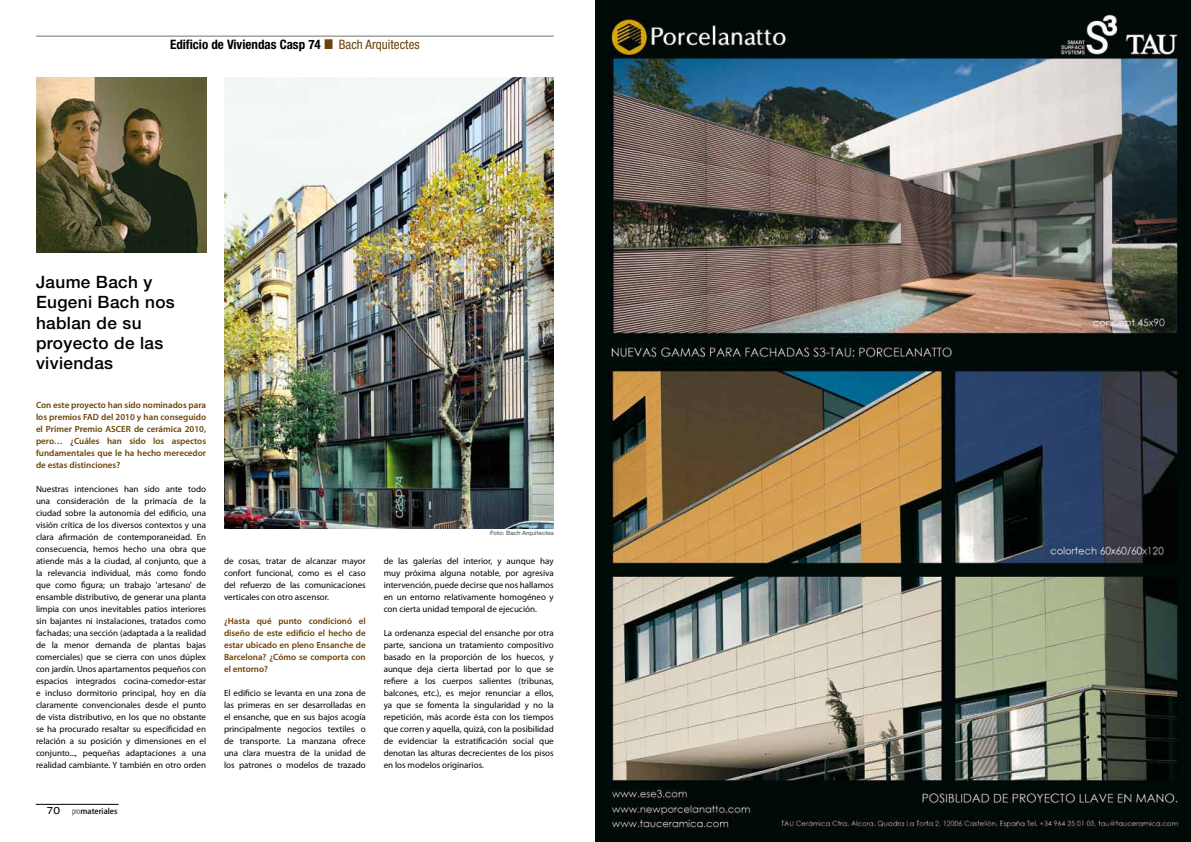
<style>
.page{position:relative;width:1191px;height:842px;background:#fff}
.page>*{position:absolute;margin:0;border:0;box-sizing:border-box;transform-origin:0 0}
.t1{font:500 17px/20.4px "Helvetica Neue";letter-spacing:.02em;color:#000}
.t2{font:700 condensed 13px "Helvetica Neue";color:#000}
.t3{font:9px/12px "Myriad Pro";color:#000;text-align:justify}
.t4{font:600 9px/12px "Myriad Pro";color:#6b4307;text-align:justify}
.t5{font:500 7.8px "Koz Go Std";color:#000}
.t6{font:500 6px "Helvetica Neue";color:#646567}
.s1{font-family:"Arial Narrow";font-weight:400;font-stretch:normal;font-size:21px;color:#6b4307}
.s2{font-weight:400;color:#6b4307}
.s3{font-family:"Helvetica Neue";font-weight:400;font-stretch:expanded;font-size:10px}
.s4{font-family:"Myriad Pro";font-weight:300;font-stretch:condensed;font-size:9.1px}
</style>
<div class="page">
<hr style="left:36px;top:804px;width:82px;height:1px;background:#000">
<img style="left:36px;top:78px;width:170px;height:174px">
<img style="left:224px;top:78px;width:330px;height:450px">
<hr style="left:36px;top:36px;width:518px;height:1px;background:#707172">
<img style="left:595px;top:0;width:596px;height:842px">
<h2 class="t2" style="left:170px;top:37px;width:251px">Edificio de Viviendas Casp 74 <span class="s1">■</span> <span class="s2">Bach Arquitectes</span></h2>
<h1 class="t1" style="left:36px;top:271px;width:140px">Jaume Bach y<br>Eugeni Bach nos hablan de su proyecto de las viviendas</h1>
<p class="t4" style="left:36px;top:399px;width:172px">Con este proyecto han sido nominados para los premios FAD del 2010 y han conseguido el Primer Premio ASCER de cerámica 2010, pero… ¿Cuáles han sido los aspectos fundamentales que le ha hecho merecedor de estas distinciones?</p>
<p class="t3" style="left:36px;top:483px;width:172px">Nuestras intenciones han sido ante todo una consideración de la primacía de la ciudad sobre la autonomía del edificio, una visión crítica de los diversos contextos y una clara afirmación de contemporaneidad. En consecuencia, hemos hecho una obra que atiende más a la ciudad, al conjunto, que a la relevancia individual, más como fondo que como figura; un trabajo 'artesano' de ensamble distributivo, de generar una planta limpia con unos inevitables patios interiores sin bajantes ni instalaciones, tratados como fachadas; una sección (adaptada a la realidad de la menor demanda de plantas bajas comerciales) que se cierra con unos dúplex con jardín. Unos apartamentos pequeños con espacios integrados cocina-comedor-estar e incluso dormitorio principal, hoy en día claramente convencionales desde el punto de vista distributivo, en los que no obstante se ha procurado resaltar su especificidad en relación a su posición y dimensiones en el conjunto..., pequeñas adaptaciones a una realidad cambiante. Y también en otro orden</p>
<p class="t5" style="left:47px;top:806px;width:72px"><span class="s3">70</span> <span class="s4">pro</span>materiales</p>
<p class="t3" style="left:224px;top:555px;width:143px">de cosas, tratar de alcanzar mayor confort funcional, como es el caso del refuerzo de las comunicaciones verticales con otro ascensor.</p>
<p class="t4" style="left:224px;top:615px;width:143px">¿Hasta qué punto condicionó el diseño de este edificio el hecho de estar ubicado en pleno Ensanche de Barcelona? ¿Cómo se comporta con el entorno?</p>
<p class="t3" style="left:224px;top:687px;width:143px">El edificio se levanta en una zona de las primeras en ser desarrolladas en el ensanche, que en sus bajos acogía principalmente negocios textiles o de transporte. La manzana ofrece una clara muestra de la unidad de los patrones o modelos de trazado</p>
<p class="t6" style="left:490px;top:530px;width:65px">Foto: Bach Arquitectes</p>
<p class="t3" style="left:384px;top:555px;width:172px">de las galerías del interior, y aunque hay muy próxima alguna notable, por agresiva intervención, puede decirse que nos hallamos en un entorno relativamente homogéneo y con cierta unidad temporal de ejecución.</p>
<p class="t3" style="left:384px;top:627px;width:172px">La ordenanza especial del ensanche por otra parte, sanciona un tratamiento compositivo basado en la proporción de los huecos, y aunque deja cierta libertad por lo que se refiere a los cuerpos salientes (tribunas, balcones, etc.), es mejor renunciar a ellos, ya que se fomenta la singularidad y no la repetición, más acorde ésta con los tiempos que corren y aquella, quizá, con la posibilidad de evidenciar la estratificación social que denotan las alturas decrecientes de los pisos en los modelos originarios.</p>
</div>
